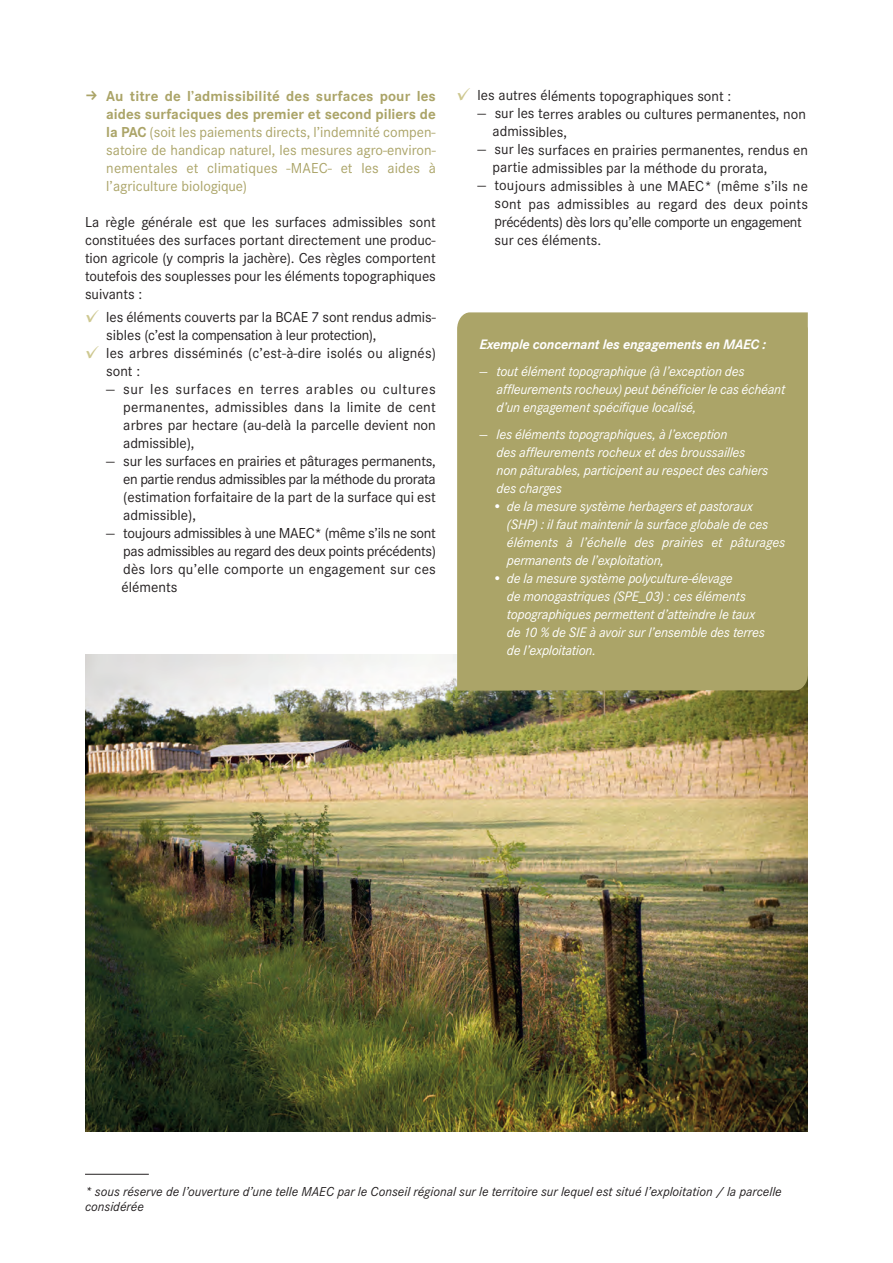
<style>
.page{position:relative;width:893px;height:1263px;background:#fff}
.page>*{position:absolute;margin:0;border:0;box-sizing:border-box;transform-origin:0 0}
.t1{font:15px/18px "Corporate S";color:#231f20}
.t2{font:15px/18px "Corporate S";color:#aba468;text-align:justify}
.t3{font:italic 14.25px/18px "Corporate S";letter-spacing:-.015em;color:#fff}
.t4{font:italic 700 14.25px "Corporate S";letter-spacing:-.015em;color:#fff}
.t5{font:italic 13.5px/15px "Corporate S";color:#231f20}
.s1{font-weight:700}
.s2{font-family:"PF Square Sans Pro";font-weight:300;font-size:18px;color:#cec890}
</style>
<div class="page">
<hr style="left:85px;top:1174px;width:64px;height:1px;background:#231f20">
<img style="left:85px;top:655px;width:723px;height:477px">
<div style="left:457px;top:312px;width:351px;height:379px;background:#aba468"></div>
<p class="t2" style="left:106px;top:87px;width:331px"><span class="s1">Au titre de l’admissibilité des surfaces pour les aides surfaciques des premier et second piliers de la PAC</span> (soit les paiements directs, l’indemnité compen&shy;satoire de handicap naturel, les mesures agro-environ&shy;nementales et climatiques -maEC- et les aides à l’agriculture biologique)</p>
<p class="t1" style="left:85px;top:213px;width:352px;text-align:justify">La règle générale est que les surfaces admissibles sont constituées des surfaces portant directement une produc&shy;tion agricole (y compris la jachère). Ces règles comportent toutefois des souplesses pour les éléments topographiques suivants :</p>
<p class="t1" style="left:106px;top:307px;width:331px;text-indent:-21px"><span class="s2">✓</span> les éléments couverts par la BCaE 7 sont rendus admis&shy;sibles (c’est la compensation à leur protection),</p>
<p class="t1" style="left:106px;top:343px;width:331px;text-indent:-21px"><span class="s2">✓</span> les arbres disséminés (c’est-à-dire isolés ou alignés) sont :</p>
<p class="t1" style="left:123px;top:379px;width:314px;text-align:justify;text-indent:-17px">— sur les surfaces en terres arables ou cultures permanentes, admissibles dans la limite de cent arbres par hectare (au-delà la parcelle devient non admissible),</p>
<p class="t1" style="left:123px;top:451px;width:314px;text-align:justify;text-indent:-17px">— sur les surfaces en prairies et pâturages permanents, en partie rendus admissibles par la méthode du prorata (estimation forfaitaire de la part de la surface qui est admissible),</p>
<p class="t1" style="left:121px;top:523px;width:316px;text-align:justify;text-indent:-15px">— toujours admissibles à une maEC* (même s’ils ne sont pas admissibles au regard des deux points précédents) dès lors qu’elle comporte un engagement sur ces éléments</p>
<p class="t1" style="left:456px;top:86px;width:276px"><span class="s2">✓</span> les autres éléments topographiques sont :</p>
<p class="t1" style="left:493px;top:104px;width:315px;text-indent:-15px">— sur les terres arables ou cultures permanentes, non admissibles,</p>
<p class="t1" style="left:493px;top:140px;width:317px;text-indent:-15px">— sur les surfaces en prairies permanentes, rendus en partie admissibles par la méthode du prorata,</p>
<p class="t1" style="left:495px;top:176px;width:315px;text-indent:-17px">— toujours admissibles à une maEC* (même s’ils ne sont pas admissibles au regard des deux points précédents) dès lors qu’elle comporte un engagement sur ces éléments.</p>
<p class="t4" style="left:480px;top:335px;width:288px">Exemple concernant les engagements en MAEC :</p>
<p class="t3" style="left:497px;top:362px;width:290px;text-indent:-17px">— tout élément topographique (à l’exception des affleurements rocheux) peut bénéficier le cas échéant d’un engagement spécifique localisé,</p>
<p class="t3" style="left:497px;top:425px;width:273px;text-indent:-17px">— les éléments topographiques, à l’exception<br>des affleurements rocheux et des broussailles non pâturables, participent au respect des cahiers des charges</p>
<p class="t3" style="left:507px;top:497px;width:280px;text-indent:-15px">• de la mesure système herbagers et pastoraux (SHP) : il faut maintenir la surface globale de ces éléments à l’échelle des prairies et pâturages permanents de l’exploitation,</p>
<p class="t3" style="left:507px;top:569px;width:260px;text-indent:-15px">• de la mesure système polyculture-élevage<br>de monogastriques (SPE_03) : ces éléments topographiques permettent d’atteindre le taux de 10 % de SIE à avoir sur l’ensemble des terres de l’exploitation.</p>
<p class="t5" style="left:85px;top:1184px;width:698px">* sous réserve de l’ouverture d’une telle MAEC par le Conseil régional sur le territoire sur lequel est situé l’exploitation / la parcelle considérée</p>
</div>
